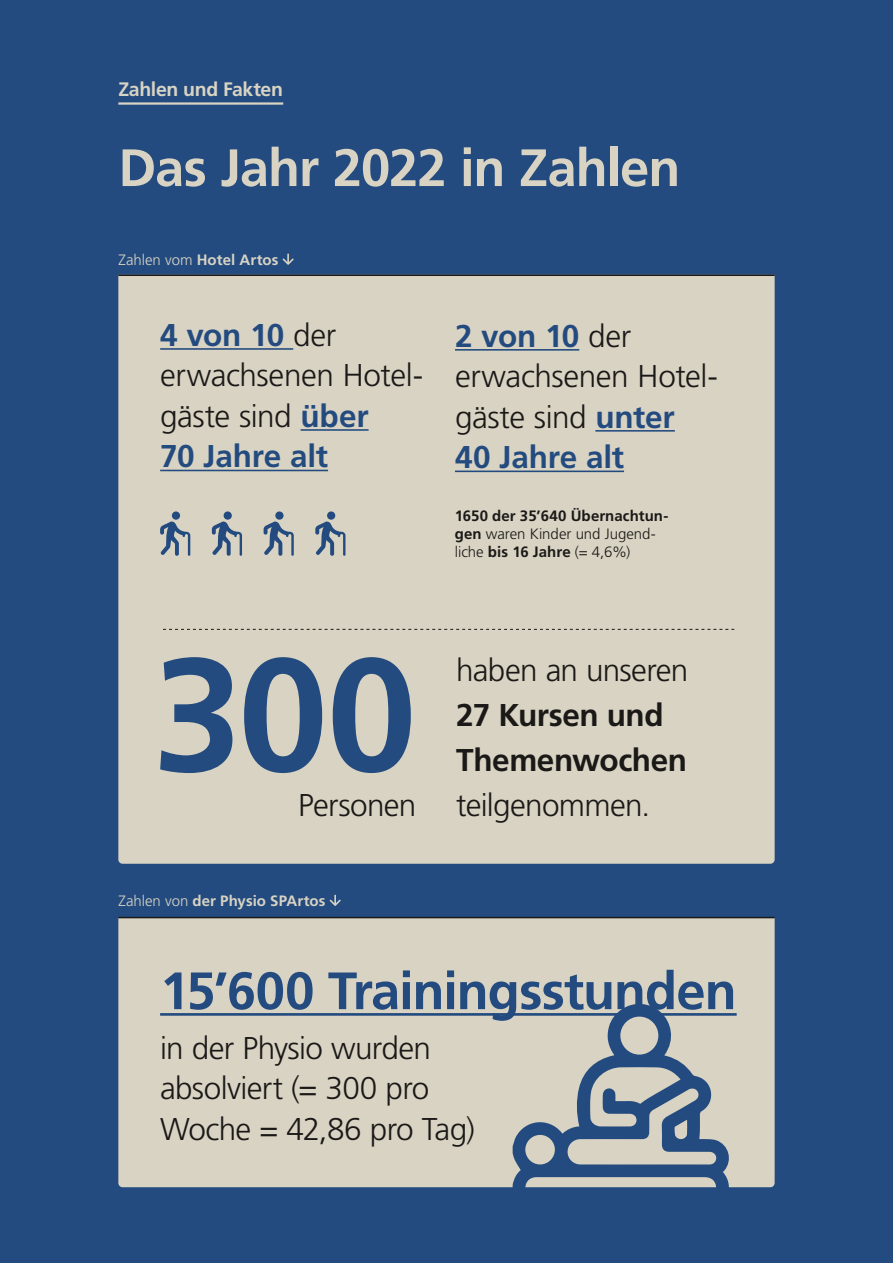
<style>
.page{position:relative;width:893px;height:1263px;background:#234b7f}
.page>*{position:absolute;margin:0;border:0;box-sizing:border-box;transform-origin:0 0}
.t1{font:700 160.5px "Frutiger LT Pro";color:#234b7f}
.t2{font:700 52.5px "Frutiger LT Pro";letter-spacing:-.02em;color:#234b7f}
.t3{font:700 52.5px "Frutiger LT Pro";letter-spacing:-.02em;color:#d8d3c3}
.t4{font:300 31.5px/40.5px "Frutiger LT Pro";letter-spacing:-.02em;color:#1b1917}
.t5{font:700 31.5px/45px "Frutiger LT Pro";letter-spacing:-.015em;color:#1b1917}
.t6{font:700 19.5px "Frutiger LT Pro";letter-spacing:-.02em;color:#d8d3c3}
.t7{font:700 15px/18px "Frutiger LT Pro";letter-spacing:.005em;color:#1b1917}
.t8{font:700 15px "Frutiger LT Pro";letter-spacing:.005em;color:#d8d3c3}
.s1{font-weight:300}
.s2{font-weight:700;color:#234b7f}
</style>
<div class="page">
<hr style="left:118px;top:102px;width:165px;height:3px;background:#d8d3c3">
<div style="left:118px;top:276px;width:657px;height:588px;background:#d8d3c3"></div>
<hr style="left:160px;top:348px;width:133px;height:2px;background:#234b7f">
<hr style="left:301px;top:429px;width:68px;height:2px;background:#234b7f">
<hr style="left:160px;top:470px;width:168px;height:1px;background:#234b7f">
<hr style="left:455px;top:349px;width:124px;height:2px;background:#234b7f">
<hr style="left:595px;top:430px;width:80px;height:2px;background:#234b7f">
<hr style="left:455px;top:470px;width:169px;height:2px;background:#234b7f">
<svg style="left:283px;top:254px;width:11px;height:11px"></svg>
<hr style="left:118px;top:274px;width:657px;height:2px;background:#1b1917">
<div style="left:118px;top:918px;width:657px;height:269px;background:#d8d3c3"></div>
<svg style="left:330px;top:895px;width:11px;height:11px"></svg>
<hr style="left:118px;top:917px;width:657px;height:1px;background:#1b1917">
<svg style="left:160px;top:511px;width:30px;height:45px"></svg>
<svg style="left:212px;top:511px;width:30px;height:45px"></svg>
<svg style="left:264px;top:511px;width:30px;height:45px"></svg>
<svg style="left:315px;top:511px;width:30px;height:45px"></svg>
<hr style="left:160px;top:1013px;width:577px;height:3px;background:#234b7f">
<svg style="left:163px;top:629px;width:571px;height:1px"></svg>
<svg style="left:513px;top:1001px;width:220px;height:187px;fill:#d8d3c3"></svg>
<p class="t6" style="left:118px;top:78px;width:166px">Zahlen und Fakten</p>
<h2 class="t3" style="left:118px;top:137px;width:563px">Das Jahr 2022 in Zahlen</h2>
<p class="t8" style="left:118px;top:251px;width:162px"><span class="s1">Zahlen vom</span> Hotel Artos</p>
<p class="t4" style="left:160px;top:315px;width:265px"><span class="s2">4 von 10</span> der erwachsenen Hotel&shy;gäste sind <span class="s2">über<br>70 Jahre alt</span></p>
<p class="t4" style="left:455px;top:316px;width:265px"><span class="s2">2 von 10</span> der erwachsenen Hotel&shy;gäste sind <span class="s2">unter<br>40 Jahre alt</span></p>
<h1 class="t1" style="left:153px;top:620px;width:265px">300</h1>
<p class="t4" style="left:298px;top:785px;width:120px">Personen</p>
<p class="t8" style="left:118px;top:892px;width:209px"><span class="s1">Zahlen von</span> der Physio SPArtos</p>
<p class="t7" style="left:455px;top:507px;width:215px">1650 der 35’640 Übernachtun&shy;gen <span class="s1">waren Kinder und Jugend&shy;liche</span> bis 16 Jahre <span class="s1">(= 4,6%)</span></p>
<p class="t4" style="left:456px;top:650px;width:234px">haben an unseren</p>
<p class="t5" style="left:456px;top:693px;width:232px">27 Kursen und<br>Themenwochen</p>
<p class="t4" style="left:456px;top:785px;width:196px">teilgenommen.</p>
<h2 class="t2" style="left:160px;top:960px;width:578px">15’600 Trainingsstunden</h2>
<p class="t4" style="left:160px;top:1028px;width:316px">in der Physio wurden absolviert (= 300 pro<br>Woche = 42,86 pro Tag)</p>
</div>
